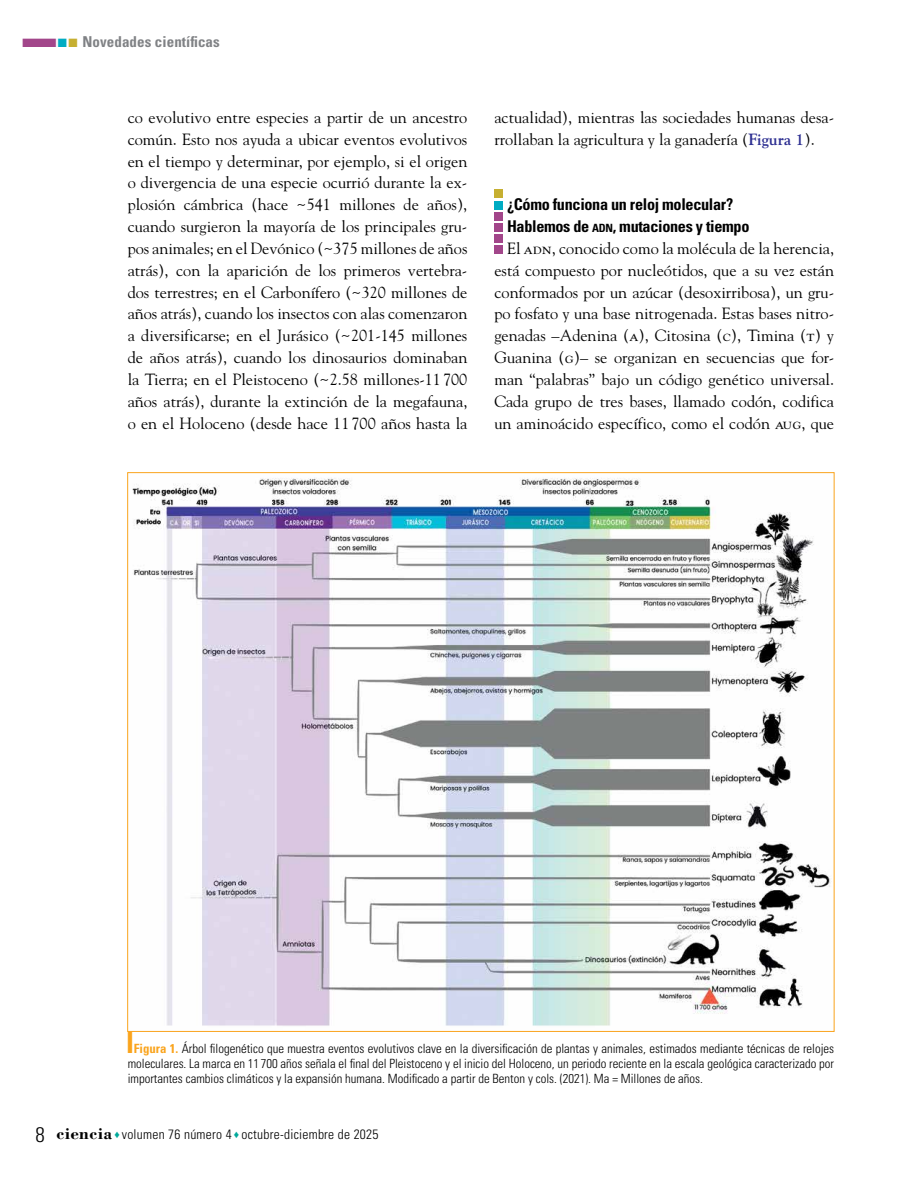
<style>
.page{position:relative;width:915px;height:1191px;background:#fff}
.page>*{position:absolute;margin:0;border:0;box-sizing:border-box;transform-origin:0 0}
.t1{font:16.2px/21.8px "Goudy Std";color:#000;text-align:justify}
.t2{font:700 condensed 16.2px/21.8px "Univers LT Std";letter-spacing:-.02em;color:#000}
.t3{font:700 condensed 15px "Univers LT Std";letter-spacing:.005em;color:#808285}
.t4{font:300 condensed 13.5px "Univers LT Std";letter-spacing:.02em;color:#000}
.t5{font:300 condensed 12.75px/15px "Univers LT Std";color:#000;text-align:justify}
.s1{color:#a2468a}
.s2{color:#00acc3}
.s3{color:#c6af31}
.s4{font-weight:700;color:#2e3092}
.s5{font-size:11.4px}
.s6{color:#faa41d}
.s7{font-weight:700;color:#faa41d}
.s8{font-size:21px}
.s9{font-family:"Bodoni Std";font-weight:700;font-stretch:normal;font-size:17.25px}
.s10{color:#00a99b}
</style>
<div class="page">
<div style="left:494px;top:223px;width:8px;height:9px;background:#a2468a"></div>
<div style="left:494px;top:212px;width:8px;height:8px;background:#a2468a"></div>
<div style="left:494px;top:201px;width:8px;height:8px;background:#00acc3"></div>
<div style="left:494px;top:190px;width:8px;height:8px;background:#c6af31"></div>
<div style="left:494px;top:246px;width:8px;height:8px;background:#a2468a"></div>
<div style="left:494px;top:234px;width:8px;height:9px;background:#a2468a"></div>
<img style="left:132px;top:478px;width:698px;height:548px">
<p class="t3" style="left:21px;top:32px;width:200px"><span class="s1">■</span><span class="s2">■</span><span class="s3">■</span> Novedades científicas</p>
<p class="t1" style="left:128px;top:106px;width:341px">co evolutivo entre especies a partir de un ancestro común. Esto nos ayuda a ubicar eventos evolutivos en el tiempo y determinar, por ejemplo, si el origen o divergencia de una especie ocurrió durante la ex&shy;plosión cámbrica (hace ~541 millones de años), cuando surgieron la mayoría de los principales gru&shy;pos animales; en el Devónico (~375 millones de años atrás), con la aparición de los primeros vertebra&shy;dos terrestres; en el Carbonífero (~320 millones de años atrás), cuando los insectos con alas comenzaron a diversificarse; en el Jurásico (~201-145 millones de años atrás), cuando los dinosaurios dominaban la Tierra; en el Pleistoceno (~2.58 millones-11700 años atrás), durante la extinción de la megafauna, o en el Holoceno (desde hace 11700 años hasta la</p>
<p class="t1" style="left:494px;top:106px;width:341px">actualidad), mientras las sociedades humanas desa&shy;rrollaban la agricultura y la ganadería (<span class="s4">Figura 1</span>).</p>
<p class="t2" style="left:507px;top:193px;width:244px">¿Cómo funciona un reloj molecular?<br>Hablemos de <span class="s5">adn</span>, mutaciones y tiempo</p>
<p class="t1" style="left:494px;top:237px;width:341px;text-indent:13px">El adn, conocido como la molécula de la herencia, está compuesto por nucleótidos, que a su vez están conformados por un azúcar (desoxirribosa), un gru&shy;po fosfato y una base nitrogenada. Estas bases nitro&shy;genadas –Adenina (a), Citosina (c), Timina (t) y Guanina (g)– se organizan en secuencias que for&shy;man “palabras” bajo un código genético universal.<br>Cada grupo de tres bases, llamado codón, codifica un aminoácido específico, como el codón aug, que</p>
<p class="t5" style="left:128px;top:1041px;width:707px"><span class="s6">■</span> <span class="s7">Figura 1.</span> Árbol filogenético que muestra eventos evolutivos clave en la diversificación de plantas y animales, estimados mediante técnicas de relojes moleculares. La marca en 11 700 años señala el final del Pleistoceno y el inicio del Holoceno, un periodo reciente en la escala geológica caracterizado por importantes cambios climáticos y la expansión humana. Modificado a partir de Benton y cols. (2021). Ma = Millones de años.</p>
<p class="t4" style="left:36px;top:1126px;width:344px"><span class="s8">8</span> <span class="s9">ciencia</span> <span class="s10">♦</span> volumen 76 número 4 <span class="s10">♦</span> octubre-diciembre de 2025</p>
</div>
